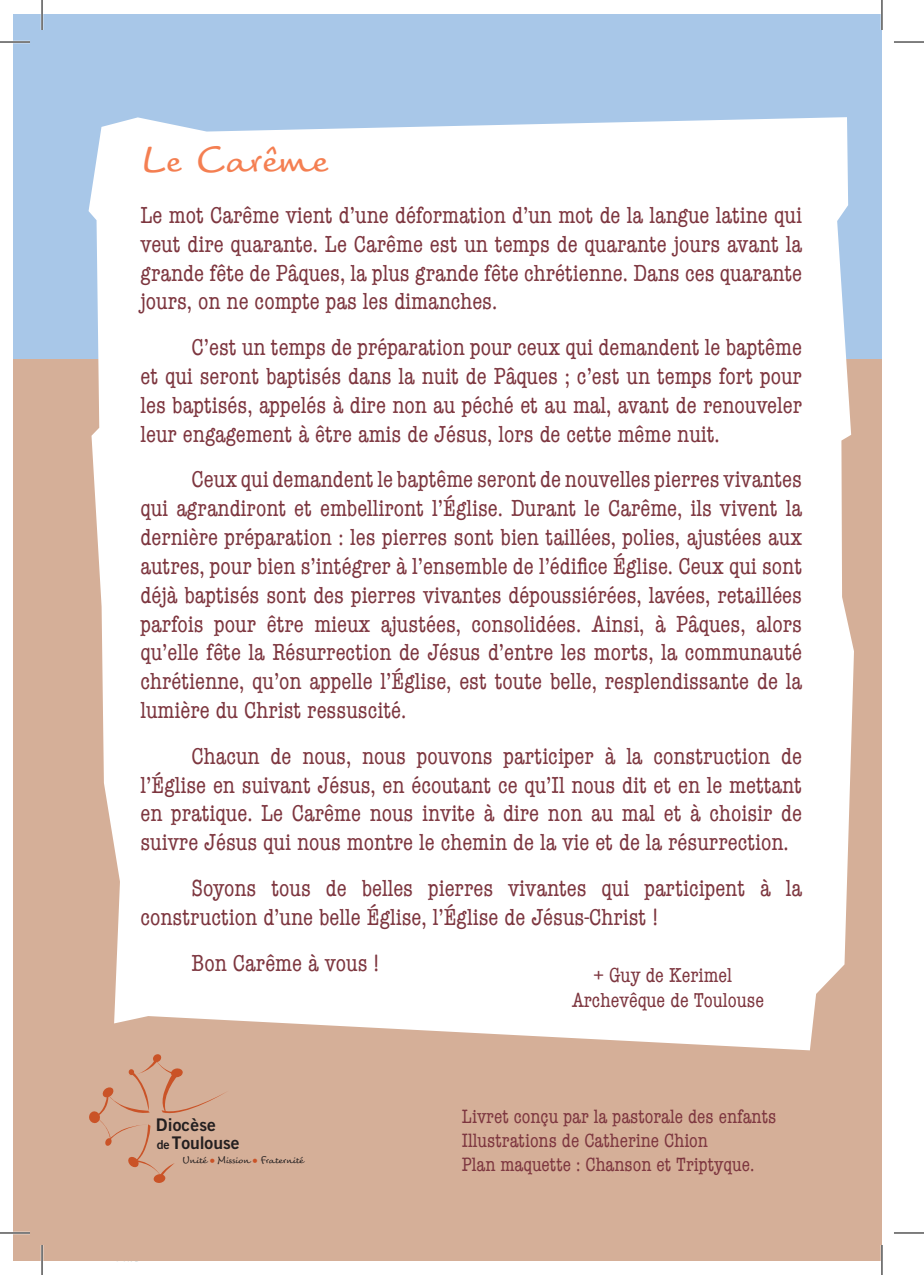
<style>
.page{position:relative;width:924px;height:1275px;background:#fff}
.page>*{position:absolute;margin:0;border:0;box-sizing:border-box;transform-origin:0 0}
.t1{font:36px "Tornac";color:#f47f52}
.t2{font:condensed 24px/28.8px "American Typewriter";color:#7d363f;text-align:justify}
.t3{font:condensed 20.8px/25px "American Typewriter";color:#7d363f;text-align:center}
.t4{font:condensed 20px/24px "American Typewriter";color:#7d363f}
.t5{font:17.4px/17.4px "Trade Gothic Bold Two";color:#231f20}
.t6{font:9.4px "Tornac";color:#231f20}
.s1{font-size:12.4px}
.s2{font-family:"Trade Gothic Bold Two";font-size:11.6px;color:#ca5327}
</style>
<div class="page">
<div style="left:14px;top:14px;width:867px;height:345px;background:#a8c7e8"></div>
<div style="left:14px;top:359px;width:867px;height:902px;background:#d5af98"></div>
<div style="left:88px;top:117px;width:765px;height:933px;background:#fff"></div>
<svg style="left:89px;top:1054px;width:137px;height:129px"></svg>
<hr style="left:0;top:41px;width:30px;height:2px;background:#fff">
<hr style="left:0;top:1231px;width:30px;height:3px;background:#fff">
<hr style="left:41px;top:0;width:2px;height:30px;background:#fff">
<hr style="left:41px;top:1245px;width:2px;height:30px;background:#fff">
<hr style="left:880px;top:0;width:2px;height:30px;background:#fff">
<hr style="left:880px;top:1245px;width:2px;height:30px;background:#fff">
<hr style="left:0;top:42px;width:30px;height:1px;background:#000">
<hr style="left:893px;top:42px;width:30px;height:1px;background:#000">
<hr style="left:0;top:1232px;width:30px;height:1px;background:#000">
<hr style="left:893px;top:1232px;width:30px;height:1px;background:#000">
<hr style="left:42px;top:0;width:1px;height:30px;background:#000">
<hr style="left:42px;top:1245px;width:1px;height:30px;background:#000">
<hr style="left:881px;top:0;width:1px;height:30px;background:#000">
<hr style="left:881px;top:1245px;width:1px;height:30px;background:#000">
<h1 class="t1" style="left:140px;top:136px;width:190px">Le Carême</h1>
<p class="t2" style="left:140px;top:200px;width:663px">Le mot Carême vient d’une déformation d’un mot de la langue latine qui veut dire quarante. Le Carême est un temps de quarante jours avant la grande fête de Pâques, la plus grande fête chrétienne. Dans ces quarante jours, on ne compte pas les dimanches.</p>
<p class="t2" style="left:140px;top:332px;width:663px;text-indent:51px">C’est un temps de préparation pour ceux qui demandent le baptême et qui seront baptisés dans la nuit de Pâques ; c’est un temps fort pour les baptisés, appelés à dire non au péché et au mal, avant de renouveler leur engagement à être amis de Jésus, lors de cette même nuit.</p>
<p class="t2" style="left:140px;top:464px;width:663px;text-indent:51px">Ceux qui demandent le baptême seront de nouvelles pierres vivantes qui agrandiront et embelliront l’Église. Durant le Carême, ils vivent la dernière préparation : les pierres sont bien taillées, polies, ajustées aux autres, pour bien s’intégrer à l’ensemble de l’édifice Église. Ceux qui sont déjà baptisés sont des pierres vivantes dépoussiérées, lavées, retaillées parfois pour être mieux ajustées, consolidées. Ainsi, à Pâques, alors qu’elle fête la Résurrection de Jésus d’entre les morts, la communauté chrétienne, qu’on appelle l’Église, est toute belle, resplendissante de la lumière du Christ ressuscité.</p>
<p class="t2" style="left:140px;top:740px;width:662px;text-indent:51px">Chacun de nous, nous pouvons participer à la construction de l’Église en suivant Jésus, en écoutant ce qu’Il nous dit et en le mettant en pratique. Le Carême nous invite à dire non au mal et à choisir de suivre Jésus qui nous montre le chemin de la vie et de la résurrection.</p>
<p class="t2" style="left:140px;top:873px;width:662px;text-indent:51px">Soyons tous de belles pierres vivantes qui participent à la construction d’une belle Église, l’Église de Jésus-Christ !</p>
<p class="t2" style="left:191px;top:947px;width:189px">Bon Carême à vous !</p>
<p class="t3" style="left:571px;top:962px;width:193px">+ Guy de Kerimel<br>Archevêque de Toulouse</p>
<p class="t5" style="left:156px;top:1115px;width:85px">Diocèse<br><span class="s1">de</span> Toulouse</p>
<p class="t6" style="left:182px;top:1154px;width:123px">Unité <span class="s2">•</span> Mission <span class="s2">•</span> Fraternité</p>
<p class="t4" style="left:462px;top:1104px;width:316px">Livret conçu par la pastorale des enfants<br>Illustrations de Catherine Chion<br>Plan maquette : Chanson et Triptyque.</p>
</div>
